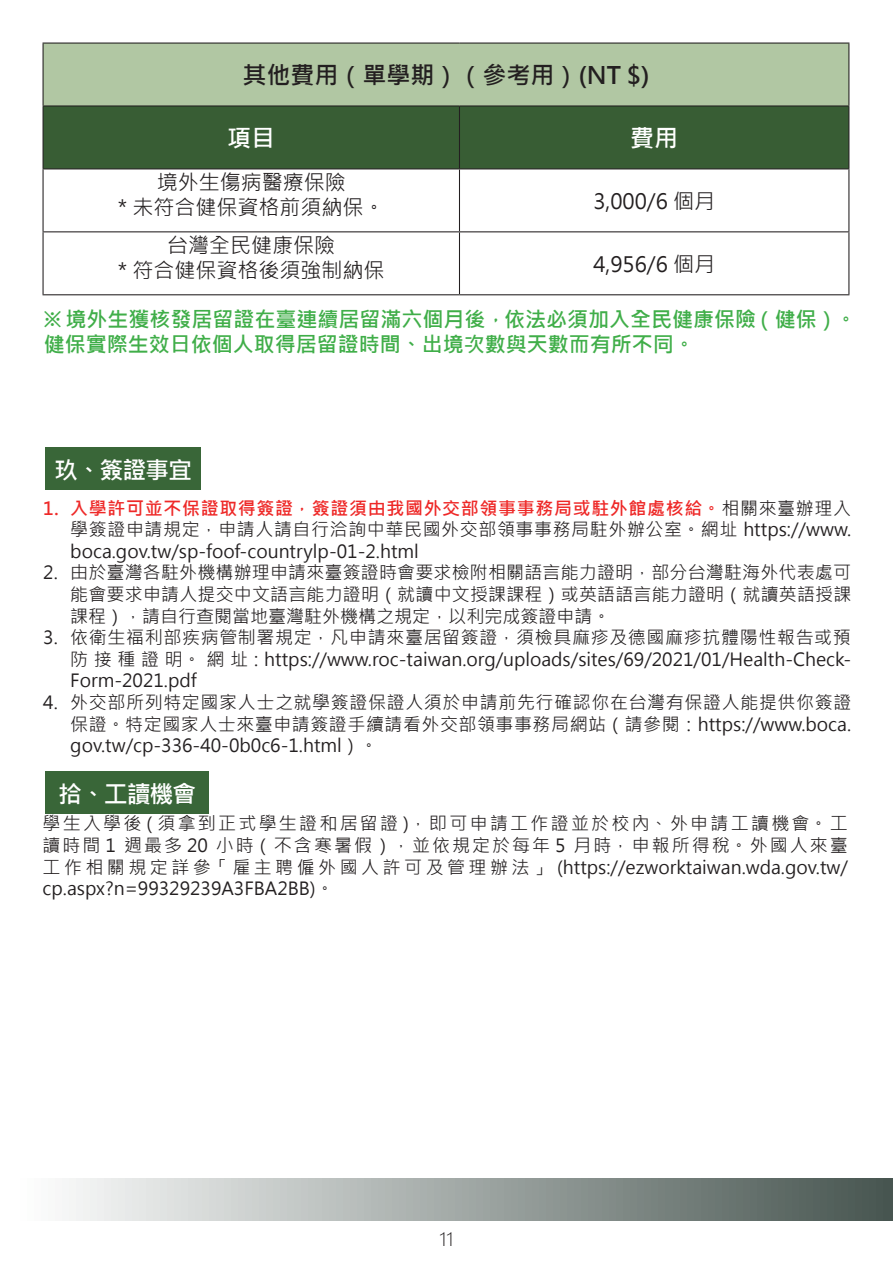
<style>
.page{position:relative;width:893px;height:1263px;background:#fff}
.page>*{position:absolute;margin:0;border:0;box-sizing:border-box;transform-origin:0 0}
.表格{font:700 24px "Microsoft Jheng Hei";color:#231f20}
.表格-2{font:700 24px "Microsoft Jheng Hei";letter-spacing:-.05em;color:#fff}
.表格-3{font:700 21px/25.2px "Microsoft Jheng Hei";color:#40ae49}
.表格-4{font:21px/25.2px "Microsoft Jheng Hei";color:#231f20;text-align:center}
.表格-5{font:18px/21.6px "Microsoft Jheng Hei";color:#231f20;text-align:justify}
.t1{font:300 18px "Microsoft Jheng Hei";color:#231f20}
.s1{font-weight:700;color:#ee2928}
</style>
<div class="page">
<div style="left:0;top:1178px;width:893px;height:42px;background:linear-gradient(to right,#fff,#46554f)"></div>
<div style="left:43px;top:43px;width:806px;height:63px;background:#b1c7a3"></div>
<div style="left:44px;top:107px;width:804px;height:61px;background:#385d34"></div>
<hr style="left:43px;top:43px;width:416px;height:1px;background:#231f20">
<hr style="left:43px;top:44px;width:1px;height:61px;background:#231f20">
<hr style="left:459px;top:43px;width:390px;height:1px;background:#231f20">
<hr style="left:848px;top:44px;width:1px;height:61px;background:#231f20">
<hr style="left:43px;top:105px;width:416px;height:2px;background:#231f20">
<hr style="left:43px;top:107px;width:1px;height:61px;background:#231f20">
<hr style="left:459px;top:105px;width:390px;height:2px;background:#231f20">
<hr style="left:459px;top:107px;width:1px;height:61px;background:#231f20">
<hr style="left:848px;top:107px;width:1px;height:61px;background:#231f20">
<hr style="left:43px;top:168px;width:416px;height:1px;background:#231f20">
<hr style="left:43px;top:169px;width:1px;height:62px;background:#231f20">
<hr style="left:459px;top:168px;width:390px;height:1px;background:#231f20">
<hr style="left:459px;top:169px;width:1px;height:62px;background:#231f20">
<hr style="left:848px;top:169px;width:1px;height:62px;background:#231f20">
<hr style="left:43px;top:231px;width:416px;height:1px;background:#231f20">
<hr style="left:43px;top:232px;width:1px;height:62px;background:#231f20">
<hr style="left:459px;top:231px;width:390px;height:1px;background:#231f20">
<hr style="left:459px;top:232px;width:1px;height:62px;background:#231f20">
<hr style="left:848px;top:232px;width:1px;height:62px;background:#231f20">
<hr style="left:43px;top:294px;width:416px;height:1px;background:#231f20">
<hr style="left:459px;top:294px;width:390px;height:1px;background:#231f20">
<div style="left:45px;top:448px;width:156px;height:42px;background:#396638"></div>
<div style="left:45px;top:771px;width:164px;height:42px;background:#396638"></div>
<p class="表格" style="left:242px;top:60px;width:409px">其他費用（單學期）（參考用）(NT $)</p>
<p class="表格-2" style="left:227px;top:123px;width:49px">項目</p>
<p class="表格-2" style="left:630px;top:123px;width:49px">費用</p>
<p class="表格-4" style="left:118px;top:169px;width:268px">境外生傷病醫療保險<br>* 未符合健保資格前須納保。</p>
<p class="表格-4" style="left:593px;top:188px;width:123px">3,000/6 個月</p>
<p class="表格-4" style="left:118px;top:232px;width:268px">台灣全民健康保險<br>* 符合健保資格後須強制納保</p>
<p class="表格-4" style="left:593px;top:251px;width:123px">4,956/6 個月</p>
<p class="表格-3" style="left:44px;top:306px;width:814px">※ 境外生獲核發居留證在臺連續居留滿六個月後，依法必須加入全民健康保險（健保）。健保實際生效日依個人取得居留證時間、出境次數與天數而有所不同。</p>
<p class="表格-2" style="left:54px;top:456px;width:139px">玖、簽證事宜</p>
<p class="表格-5" style="left:70px;top:497px;width:782px;text-indent:-27px"><span class="s1">1. 入學許可並不保證取得簽證，簽證須由我國外交部領事事務局或駐外館處核給。</span>相關來臺辦理入學簽證申請規定，申請人請自行洽詢中華民國外交部領事事務局駐外辦公室。網址 https://www. boca.gov.tw/sp-foof-countrylp-01-2.html</p>
<p class="表格-5" style="left:70px;top:562px;width:783px;text-indent:-27px">2. 由於臺灣各駐外機構辦理申請來臺簽證時會要求檢附相關語言能力證明，部分台灣駐海外代表處可能會要求申請人提交中文語言能力證明（就讀中文授課課程）或英語語言能力證明（就讀英語授課課程），請自行查閱當地臺灣駐外機構之規定，以利完成簽證申請。</p>
<p class="表格-5" style="left:70px;top:627px;width:782px;text-indent:-27px">3. 依衛生福利部疾病管制署規定，凡申請來臺居留簽證，須檢具麻疹及德國麻疹抗體陽性報告或預防接種證明。網址 : https://www.roc-taiwan.org/uploads/sites/69/2021/01/Health-Check-Form-2021.pdf</p>
<p class="表格-5" style="left:70px;top:692px;width:783px;text-indent:-27px">4. 外交部所列特定國家人士之就學簽證保證人須於申請前先行確認你在台灣有保證人能提供你簽證保證。特定國家人士來臺申請簽證手續請看外交部領事事務局網站（請參閱：https://www.boca. gov.tw/cp-336-40-0b0c6-1.html）。</p>
<p class="表格-2" style="left:58px;top:779px;width:139px">拾、工讀機會</p>
<p class="表格-5" style="left:43px;top:813px;width:807px">學生入學後 ( 須拿到正式學生證和居留證 )，即可申請工作證並於校內、外申請工讀機會。工讀時間 1 週最多 20 小時（不含寒暑假），並依規定於每年 5 月時，申報所得稅。外國人來臺工作相關規定詳參「雇主聘僱外國人許可及管理辦法」 (https://ezworktaiwan.wda.gov.tw/ cp.aspx?n=99329239A3FBA2BB)。</p>
<p class="t1" style="left:439px;top:1227px;width:15px">11</p>
</div>
